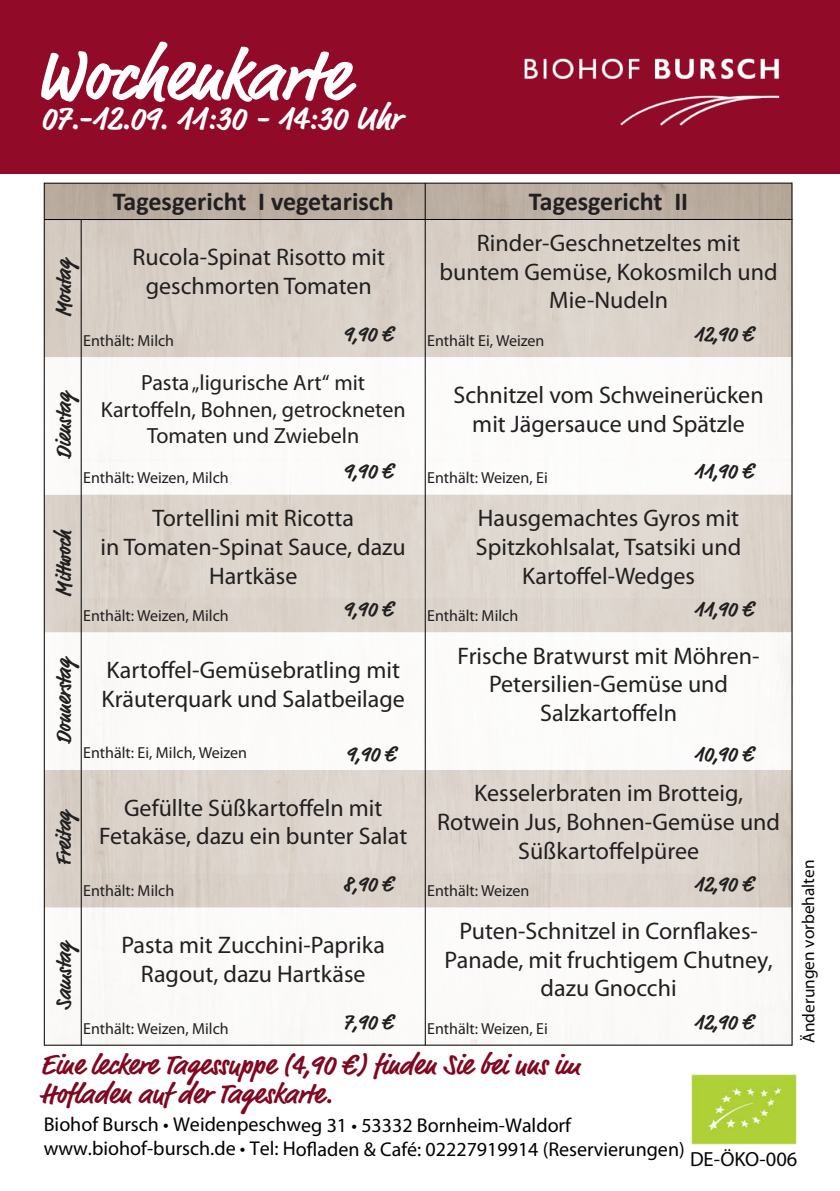
<style>
.page{position:relative;width:840px;height:1191px;background:#fff}
.page>*{position:absolute;margin:0;border:0;box-sizing:border-box;transform-origin:0 0}
.t1{font:700 72.2px "Market OT";letter-spacing:-.005em;color:#fff}
.t2{font:700 34px "Market OT";color:#fff}
.t3{font:700 28.6px/28.6px "Market OT";color:#800921}
.t4{font:700 26px "Calibri";color:#221f20}
.t5{font:24px/28.8px "Myriad Pro";color:#221f20;text-align:center}
.t6{font:700 22px "Market OT";color:#221f20}
.t7{font:22px/26.4px "Myriad Pro";color:#221f20;text-align:center}
.t8{font:20.4px "Myriad Pro";color:#080606}
.t9{font:20px/24px "Myriad Pro";color:#000}
.t10{font:17.4px "Myriad Pro";letter-spacing:-.005em;color:#080606}
.t11{font:16px "Myriad Pro";color:#221f20}
</style>
<div class="page">
<div style="left:0;top:0;width:839px;height:173px;background:#910a28"></div>
<img style="left:691px;top:1074px;width:105px;height:70px">
<div style="left:44px;top:183px;width:748px;height:37px;background:#b9ac9f"></div>
<svg style="left:45px;top:220px;width:36px;height:412px;background:#d7cec5"></svg>
<div style="left:82px;top:220px;width:709px;height:137px;background:#d9d0c7"></div>
<svg style="left:45px;top:357px;width:746px;height:138px"></svg>
<div style="left:81px;top:357px;width:711px;height:103px;background:#fff"></div>
<div style="left:82px;top:495px;width:709px;height:137px;background:#ddd5cd"></div>
<svg style="left:45px;top:632px;width:746px;height:413px"></svg>
<hr style="left:791px;top:183px;width:1px;height:37px;background:#000">
<hr style="left:425px;top:183px;width:1px;height:587px;background:#000">
<hr style="left:81px;top:220px;width:1px;height:825px;background:#000">
<hr style="left:791px;top:632px;width:1px;height:138px;background:#000">
<hr style="left:44px;top:183px;width:1px;height:863px;background:#000">
<hr style="left:791px;top:219px;width:1px;height:413px;background:#000">
<hr style="left:791px;top:770px;width:1px;height:276px;background:#000">
<hr style="left:425px;top:770px;width:1px;height:275px;background:#000">
<hr style="left:44px;top:183px;width:748px;height:1px;background:#000">
<hr style="left:44px;top:219px;width:748px;height:1px;background:#000">
<hr style="left:44px;top:1045px;width:748px;height:1px;background:#000">
<img style="left:524px;top:58px;width:256px;height:68px">
<h1 class="t1" style="left:34px;top:42px;width:314px">Wochenkarte</h1>
<h2 class="t2" style="left:41px;top:102px;width:361px">07.-12.09. 11:30 - 14:30 Uhr</h2>
<p class="t4" style="left:113px;top:191px;width:282px">Tagesgericht I vegetarisch</p>
<p class="t4" style="left:529px;top:191px;width:161px">Tagesgericht II</p>
<p class="t6" style="left:53px;top:317px;width:59px;rotate:-90deg">Montag</p>
<p class="t5" style="left:132px;top:245px;width:254px">Rucola-Spinat Risotto mit geschmorten Tomaten</p>
<p class="t5" style="left:439px;top:230px;width:339px">Rinder-Geschnetzeltes mit buntem Gemüse, Kokosmilch und<br>Mie-Nudeln</p>
<p class="t11" style="left:83px;top:334px;width:92px">Enthält: Milch</p>
<p class="t6" style="left:343px;top:323px;width:51px">9,90 €</p>
<p class="t11" style="left:427px;top:334px;width:119px">Enthält Ei, Weizen</p>
<p class="t6" style="left:694px;top:323px;width:61px">12,90 €</p>
<p class="t7" style="left:101px;top:371px;width:306px">Pasta„ligurische Art“ mit<br>Kartoffeln, Bohnen, getrockneten<br>Tomaten und Zwiebeln</p>
<p class="t5" style="left:453px;top:382px;width:311px">Schnitzel vom Schweinerücken mit Jägersauce und Spätzle</p>
<p class="t11" style="left:83px;top:471px;width:147px">Enthält: Weizen, Milch</p>
<p class="t6" style="left:343px;top:461px;width:51px">9,90 €</p>
<p class="t11" style="left:427px;top:471px;width:122px">Enthält: Weizen, Ei</p>
<p class="t6" style="left:694px;top:461px;width:61px">11,90 €</p>
<p class="t6" style="left:53px;top:459px;width:68px;rotate:-90deg">Dienstag</p>
<p class="t6" style="left:53px;top:597px;width:68px;rotate:-90deg">Mittwoch</p>
<p class="t5" style="left:101px;top:506px;width:306px">Tortellini mit Ricotta<br>in Tomaten-Spinat Sauce, dazu<br>Hartkäse</p>
<p class="t5" style="left:476px;top:506px;width:267px">Hausgemachtes Gyros mit<br>Spitzkohlsalat, Tsatsiki und<br>Kartoffel-Wedges</p>
<p class="t11" style="left:83px;top:609px;width:147px">Enthält: Weizen, Milch</p>
<p class="t6" style="left:343px;top:598px;width:51px">9,90 €</p>
<p class="t11" style="left:427px;top:609px;width:92px">Enthält: Milch</p>
<p class="t6" style="left:694px;top:598px;width:61px">11,90 €</p>
<p class="t5" style="left:457px;top:643px;width:303px">Frische Bratwurst mit Möhren-<br>Petersilien-Gemüse und<br>Salzkartoffeln</p>
<p class="t6" style="left:53px;top:744px;width:87px;rotate:-90deg">Donnerstag</p>
<p class="t5" style="left:101px;top:658px;width:305px;text-align:left">Kartoffel-Gemüsebratling mit<br>Kräuterquark und Salatbeilage</p>
<p class="t11" style="left:83px;top:746px;width:165px">Enthält: Ei, Milch, Weizen</p>
<p class="t6" style="left:346px;top:743px;width:51px">9,90 €</p>
<p class="t6" style="left:694px;top:743px;width:61px">10,90 €</p>
<p class="t6" style="left:53px;top:866px;width:56px;rotate:-90deg">Freitag</p>
<p class="t5" style="left:99px;top:795px;width:310px">Gefüllte Süßkartoffeln mit<br>Fetakäse, dazu ein bunter Salat</p>
<p class="t5" style="left:437px;top:781px;width:344px">Kesselerbraten im Brotteig,<br>Rotwein Jus, Bohnen-Gemüse und<br>Süßkartoffelpüree</p>
<p class="t11" style="left:83px;top:884px;width:92px">Enthält: Milch</p>
<p class="t6" style="left:343px;top:874px;width:51px">8,90 €</p>
<p class="t11" style="left:427px;top:884px;width:104px">Enthält: Weizen</p>
<p class="t6" style="left:694px;top:873px;width:61px">12,90 €</p>
<p class="t6" style="left:53px;top:1010px;width:69px;rotate:-90deg">Samstag</p>
<p class="t5" style="left:121px;top:933px;width:265px">Pasta mit Zucchini-Paprika<br>Ragout, dazu Hartkäse</p>
<p class="t5" style="left:444px;top:918px;width:329px">Puten-Schnitzel in Cornflakes-<br>Panade, mit fruchtigem Chutney, dazu Gnocchi</p>
<p class="t11" style="left:83px;top:1022px;width:147px">Enthält: Weizen, Milch</p>
<p class="t6" style="left:343px;top:1011px;width:51px">7,90 €</p>
<p class="t11" style="left:427px;top:1022px;width:122px">Enthält: Weizen, Ei</p>
<p class="t6" style="left:694px;top:1011px;width:61px">12,90 €</p>
<p class="t3" style="left:40px;top:1051px;width:541px">Eine leckere Tagessuppe (4,90 €) finden Sie bei uns im<br>Hofladen auf der Tageskarte.</p>
<p class="t10" style="left:801px;top:1043px;width:184px;rotate:-90deg">Änderungen vorbehalten</p>
<p class="t9" style="left:44px;top:1114px;width:642px">Biohof Bursch • Weidenpeschweg 31 • 53332 Bornheim-Waldorf www.biohof-bursch.de • Tel: Hofladen &amp; Café: 02227919914 (Reservierungen)</p>
<p class="t8" style="left:690px;top:1150px;width:109px">DE-ÖKO-006</p>
</div>
